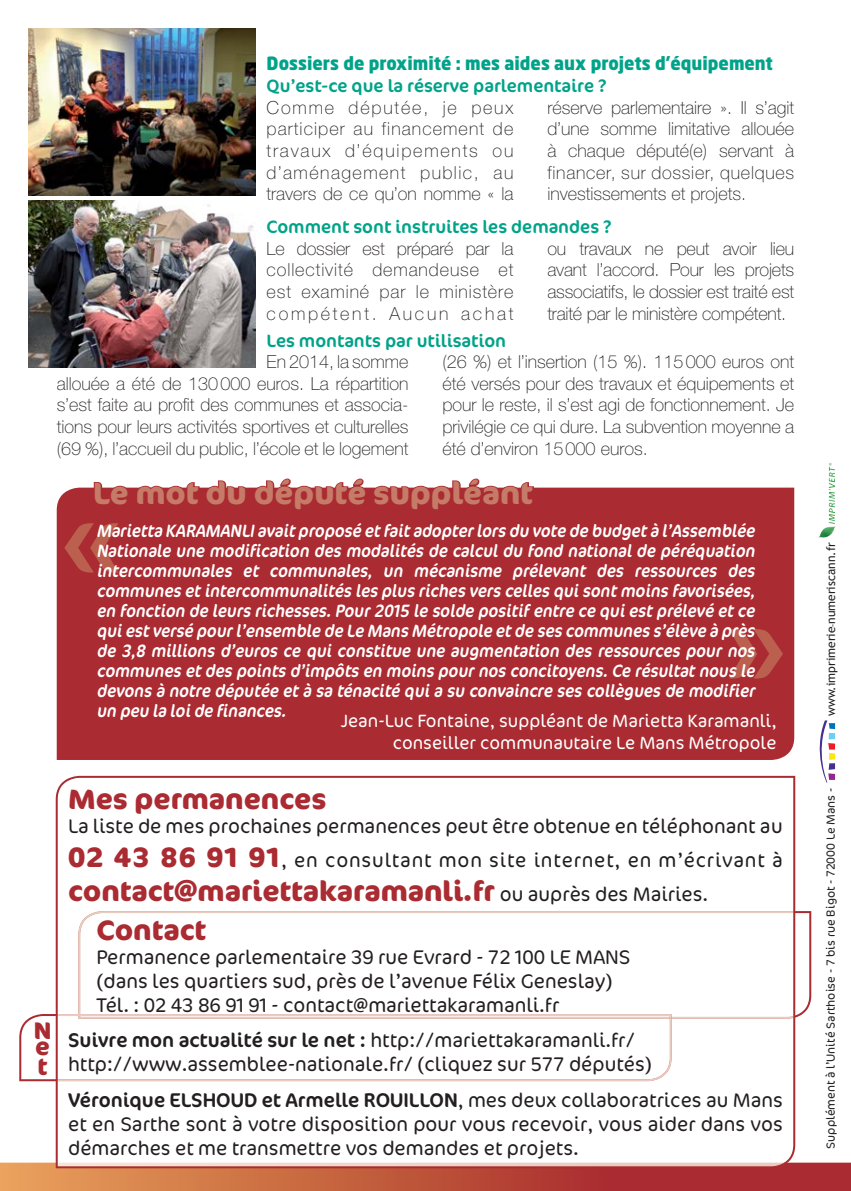
<style>
.page{position:relative;width:851px;height:1191px;background:#fff}
.page>*{position:absolute;margin:0;border:0;box-sizing:border-box;transform-origin:0 0}
.t1{font:130.2px "Cocon";color:#bb604f}
.t2{font:700 30.8px "Cocon";color:#c67b68}
.t3{font:700 28px/39.2px "Cocon";color:#aa2b31}
.t4{font:700 24px/20px "Cocon";color:#aa2b31}
.t5{font:300 20px/24px "Cocon";color:#231f20}
.t6{font:100 18px/21.6px "Helvetica Neue";color:#231f20;text-align:justify}
.t7{font:italic 18px/20px "Cocon";color:#fff;text-align:justify;scale:.9 1}
.t8{font:18px "Cocon";color:#00a389}
.t9{font:300 18px/21.6px "Cocon";color:#fff;text-align:right}
.t10{font:900 18px "Neo Sans Std";color:#00a389;scale:.96 1}
.t11{font:300 12px "Cocon";color:#231f20}
.t12{font:12px "Trebuchet MS";color:#231f20}
.s1{font-weight:700;font-size:28px;color:#aa2b31}
.s2{font-weight:300;font-size:20px;color:#231f20}
.s3{font-weight:400}
.s4{font-family:"Avenir";font-size:9px}
</style>
<div class="page">
<svg style="left:795px;top:911px;width:16px;height:107px"></svg>
<svg style="left:19px;top:1014px;width:37px;height:67px"></svg>
<svg style="left:0;top:1162px;width:850px;height:29px"></svg>
<svg style="left:56px;top:776px;width:739px;height:392px"></svg>
<div style="left:57px;top:487px;width:737px;height:273px;background:#aa2b31"></div>
<img style="left:819px;top:463px;width:17px;height:74px">
<svg style="left:819px;top:720px;width:15px;height:62px"></svg>
<svg style="left:92px;top:478px;width:443px;height:34px"></svg>
<img style="left:28px;top:201px;width:227px;height:166px">
<img style="left:28px;top:28px;width:227px;height:167px">
<p class="t10" style="left:266px;top:52px;width:529px">Dossiers de proximité : mes aides aux projets d’équipement</p>
<p class="t8" style="left:266px;top:75px;width:341px">Qu’est-ce que la réserve parlementaire ?</p>
<p class="t6" style="left:266px;top:96px;width:248px">Comme députée, je peux participer au financement de travaux d’équipements ou d’aménagement public, au travers de ce qu’on nomme « la</p>
<p class="t6" style="left:547px;top:96px;width:248px">réserve parlementaire ». Il s’agit d’une somme limitative allouée à chaque député(e) servant à financer, sur dossier, quelques investissements et projets.</p>
<p class="t8" style="left:266px;top:216px;width:346px">Comment sont instruites les demandes ?</p>
<p class="t6" style="left:266px;top:237px;width:248px">Le dossier est préparé par la collectivité demandeuse et est examiné par le ministère compétent. Aucun achat</p>
<p class="t6" style="left:547px;top:237px;width:248px">ou travaux ne peut avoir lieu avant l’accord. Pour les projets associatifs, le dossier est traité est traité par le ministère compétent.</p>
<p class="t8" style="left:266px;top:330px;width:241px">Les montants par utilisation</p>
<p class="t6" style="left:57px;top:351px;width:353px;text-indent:210px">En 2014, la somme allouée a été de 130 000 euros. La répartition s’est faite au profit des communes et associa&shy;tions pour leurs activités sportives et culturelles (69 %), l’accueil du public, l’école et le logement</p>
<p class="t6" style="left:442px;top:351px;width:353px">(26 %) et l’insertion (15 %). 115 000 euros ont été versés pour des travaux et équipements et pour le reste, il s’est agi de fonctionnement. Je privilégie ce qui dure. La subvention moyenne a été d’environ 15 000 euros.</p>
<h2 class="t2" style="left:93px;top:475px;width:441px">Le mot du député suppléant</h2>
<h1 class="t1" style="left:62px;top:461px;width:60px">«</h1>
<p class="t7" style="left:96px;top:521px;width:737px">Marietta KARAMANLIavaitproposé etfaitadopterlors du vote de budgetà l’Assemblée Nationale une modification des modalités de calcul du fond national de péréquation intercommunales et communales, un mécanisme prélevant des ressources des communes etintercommunalités les plus riches vers celles quisontmoins favorisées, en fonction de leurs richesses.Pour2015 le solde positifentre ce quiestprélevé etce quiestversé pourl’ensemble de Le Mans Métropole etde ses communes s’élève à près de 3,8 millions d’euros ce qui constitue une augmentation des ressources pour nos communes etdes points d’impôts en moins pournos concitoyens.Ce résultatnous le devons à notre députée età sa ténacité quia su convaincre ses collègues de modifier un peu la loide finances.</p>
<h1 class="t1" style="left:726px;top:567px;width:60px">»</h1>
<p class="t9" style="left:341px;top:710px;width:437px">Jean-Luc Fontaine, suppléant de Marietta Karamanli, conseiller communautaire Le Mans Métropole</p>
<h3 class="t4" style="left:34px;top:1021px;width:19px">N</h3>
<h3 class="t4" style="left:35px;top:1037px;width:16px">e t</h3>
<h3 class="t3" style="left:68px;top:780px;width:260px">Mes permanences</h3>
<p class="t5" style="left:68px;top:810px;width:716px;line-height:33.6px">La liste de mes prochaines permanences peut être obtenue en téléphonant au<br><span class="s1">02 43 86 91 91</span>, en consultant mon site internet, en m’écrivant à</p>
<h3 class="t3" style="left:96px;top:872px;width:613px;text-indent:-28px">contact@mariettakaramanli.fr <span class="s2">ou auprès des Mairies.<br></span>Contact</h3>
<p class="t5" style="left:96px;top:945px;width:535px">Permanence parlementaire 39 rue Evrard - 72 100 LE MANS (dans les quartiers sud, près de l’avenue Félix Geneslay)<br>Tél. : 02 43 86 91 91 - contact@mariettakaramanli.fr</p>
<p class="t5" style="left:68px;top:1029px;width:585px"><span class="s3">Suivre mon actualité sur le net :</span> http://mariettakaramanli.fr/ http://www.assemblee-nationale.fr/ (cliquez sur 577 députés)</p>
<p class="t5" style="left:68px;top:1088px;width:716px;text-align:justify"><span class="s3">Véronique ELSHOUD et Armelle ROUILLON</span>, mes deux collaboratrices au Mans et en Sarthe sont à votre disposition pour vous recevoir, vous aider dans vos démarches et me transmettre vos demandes et projets.</p>
<p class="t12" style="left:823px;top:716px;width:175px;rotate:-90deg">www.imprimerie<span class="s4">-</span>numeriscann.fr</p>
<p class="t11" style="left:823px;top:1148px;width:362px;rotate:-90deg">Supplément à l’Unité Sarthoise - 7 bis rue Bigot - 72000 Le Mans -</p>
</div>
